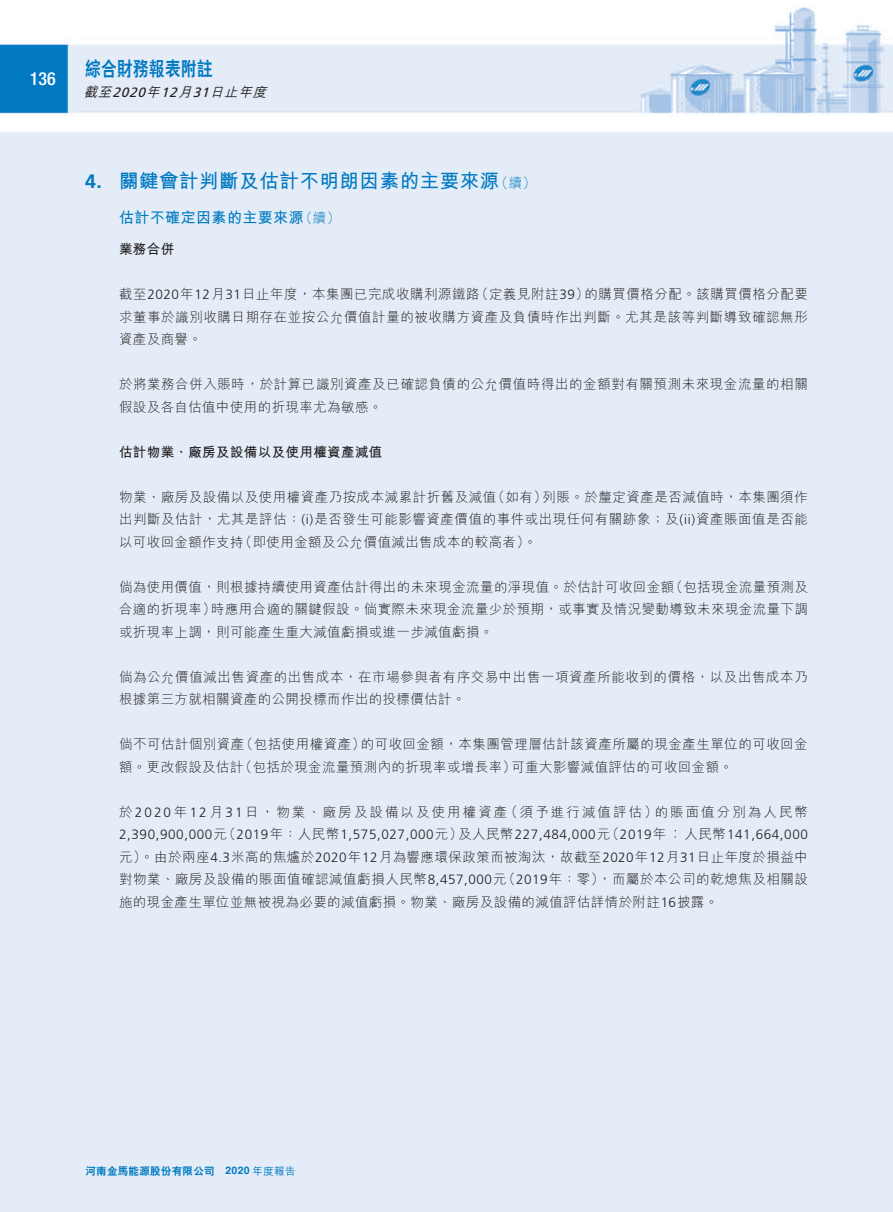
<style>
.page{position:relative;width:893px;height:1212px;background:#fff}
.page>*{position:absolute;margin:0;border:0;box-sizing:border-box;transform-origin:0 0}
.t1{font:700 19.5px "M Hei HK";letter-spacing:.03em;color:#0079c2}
.t2{font:800 19.5px "C Hei 2 HK";letter-spacing:.03em;color:#0079c2;scale:.8 1}
.t3{font:500 condensed 18px "Helvetica Neue LT Std";color:#fff}
.t4{font:700 15px "M Hei HK";letter-spacing:.03em;color:#0079c2}
.t5{font:300 13.5px/22.5px "M Hei HK";letter-spacing:.035em;color:#231f20;text-align:justify}
.t6{font:300 13.5px "Frutiger LT Std";letter-spacing:.045em;color:#231f20}
.t7{font:300 13.5px "M Hei HK";letter-spacing:.15em;color:#231f20}
.t8{font:700 13.5px "M Hei HK";letter-spacing:.03em;color:#231f20}
.t9{font:italic 500 13.5px "M Hei HK";color:#231f20}
.t10{font:800 10.5px "C Hei 2 HK";letter-spacing:.03em;color:#0079c2}
.s1{font-family:"Frutiger LT Std";font-weight:400}
.s2{font-family:"Frutiger LT Std"}
.s3{font-weight:300;font-size:13.5px}
.s4{font-family:"M Hei HK"}
.s5{font-family:"Helvetica LT Std";font-weight:700}
.s6{font-family:"M Hei HK";font-weight:500}
</style>
<div class="page">
<div style="left:0;top:4px;width:893px;height:1208px;background:#e4edf7"></div>
<h2 class="t3" style="left:30px;top:67px;width:27px">136</h2>
<h1 class="t2" style="left:85px;top:56px;width:161px">綜合財務報表附註</h1>
<p class="t9" style="left:84px;top:82px;width:189px">截至<span class="s1">2020</span>年<span class="s1">12</span>月<span class="s1">31</span>日止年度</p>
<h1 class="t1" style="left:85px;top:166px;width:453px"><span class="s2">4.</span> 關鍵會計判斷及估計不明朗因素的主要來源<span class="s3">（續）</span></h1>
<p class="t4" style="left:119px;top:207px;width:223px">估計不確定因素的主要來源<span class="s3">（續）</span></p>
<p class="t8" style="left:119px;top:239px;width:57px">業務合併</p>
<p class="t5" style="left:119px;top:283px;width:690px">截至<span class="s2">2020</span>年<span class="s2">12</span>月<span class="s2">31</span>日止年度，本集團已完成收購利源鐵路（定義見附註<span class="s2">39</span>）的購買價格分配。該購買價格分配要求董事於識別收購日期存在並按公允價值計量的被收購方資產及負債時作出判斷。尤其是該等判斷導致確認無形資產及商譽。</p>
<p class="t5" style="left:119px;top:373px;width:690px">於將業務合併入賬時，於計算已識別資產及已確認負債的公允價值時得出的金額對有關預測未來現金流量的相關假設及各自估值中使用的折現率尤為敏感。</p>
<p class="t8" style="left:119px;top:442px;width:265px">估計物業、廠房及設備以及使用權資產減值</p>
<p class="t5" style="left:119px;top:485px;width:690px">物業、廠房及設備以及使用權資產乃按成本減累計折舊及減值（如有）列賬。於釐定資產是否減值時，本集團須作出判斷及估計，尤其是評估：<span class="s2">(i)</span>是否發生可能影響資產價值的事件或出現任何有關跡象；及<span class="s2">(ii)</span>資產賬面值是否能以可收回金額作支持（即使用金額及公允價值減出售成本的較高者）。</p>
<p class="t5" style="left:119px;top:575px;width:690px">倘為使用價值，則根據持續使用資產估計得出的未來現金流量的淨現值。於估計可收回金額（包括現金流量預測及合適的折現率）時應用合適的關鍵假設。倘實際未來現金流量少於預期，或事實及情況變動導致未來現金流量下調或折現率上調，則可能產生重大減值虧損或進一步減值虧損。</p>
<p class="t5" style="left:119px;top:665px;width:690px">倘為公允價值減出售資產的出售成本，在市場參與者有序交易中出售一項資產所能收到的價格，以及出售成本乃根據第三方就相關資產的公開投標而作出的投標價估計。</p>
<p class="t5" style="left:119px;top:733px;width:690px">倘不可估計個別資產（包括使用權資產）的可收回金額，本集團管理層估計該資產所屬的現金產生單位的可收回金額。更改假設及估計（包括於現金流量預測內的折現率或增長率）可重大影響減值評估的可收回金額。</p>
<p class="t7" style="left:119px;top:805px;width:690px">於<span class="s2">2020</span>年<span class="s2">12</span>月<span class="s2">31</span>日，物業、廠房及設備以及使用權資產（須予進行減值評估）的賬面值分別為人民幣</p>
<p class="t6" style="left:119px;top:827px;width:690px">2,390,900,000<span class="s4">元（</span>2019<span class="s4">年：人民幣</span>1,575,027,000<span class="s4">元）及人民幣</span>227,484,000<span class="s4">元（</span>2019<span class="s4">年︰人民幣</span>141,664,000</p>
<p class="t5" style="left:119px;top:845px;width:690px">元）。由於兩座<span class="s2">4.3</span>米高的焦爐於<span class="s2">2020</span>年<span class="s2">12</span>月為響應環保政策而被淘汰，故截至<span class="s2">2020</span>年<span class="s2">12</span>月<span class="s2">31</span>日止年度於損益中對物業、廠房及設備的賬面值確認減值虧損人民幣<span class="s2">8,457,000</span>元（<span class="s2">2019</span>年：零），而屬於本公司的乾熄焦及相關設施的現金產生單位並無被視為必要的減值虧損。物業、廠房及設備的減值評估詳情於附註<span class="s2">16</span>披露。</p>
<p class="t10" style="left:85px;top:1164px;width:212px">河南金馬能源股份有限公司 <span class="s5">2020</span> <span class="s6">年度報告</span></p>
</div>
